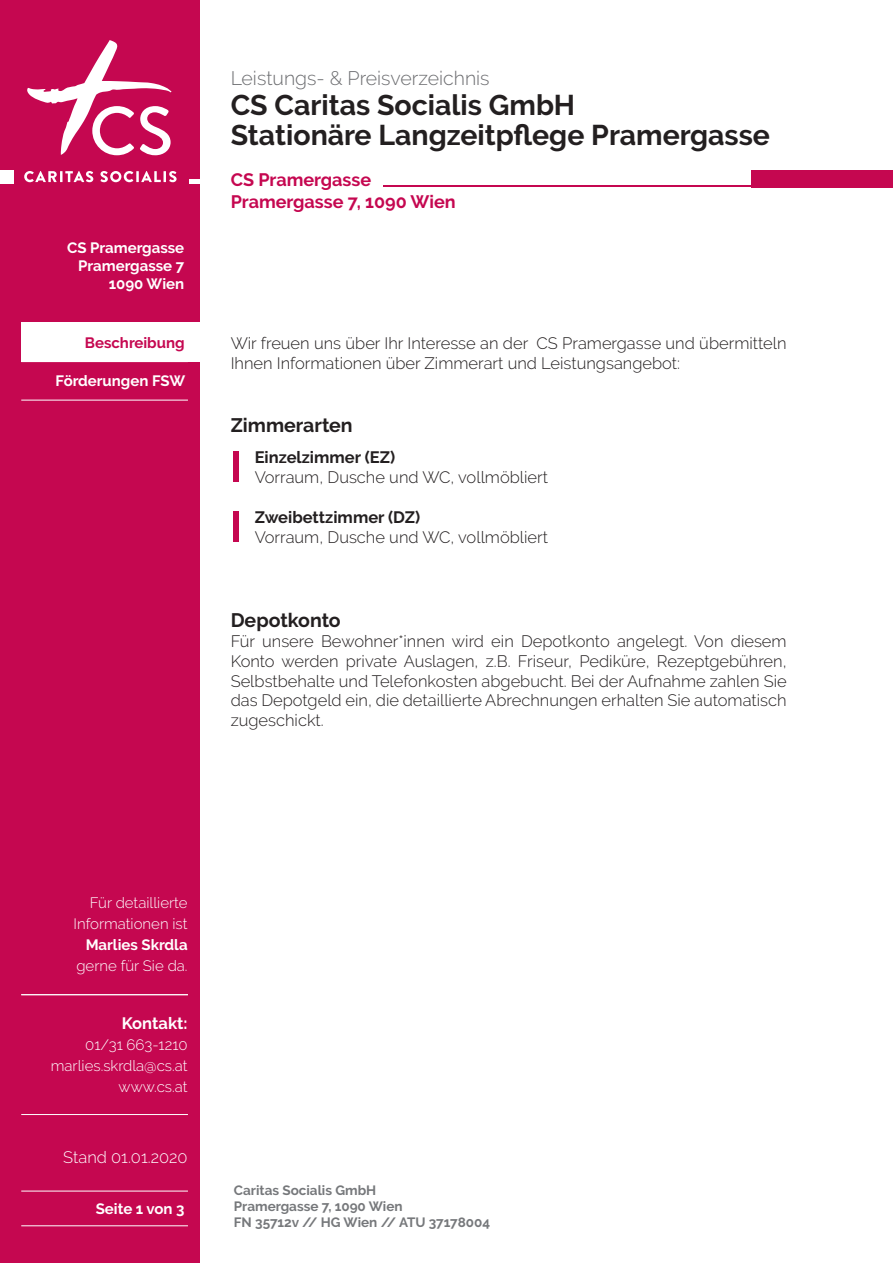
<style>
.page{position:relative;width:893px;height:1263px;background:#fff}
.page>*{position:absolute;margin:0;border:0;box-sizing:border-box;transform-origin:0 0}
.t1{font:700 28.5px/30px "Raleway";color:#231f20}
.t2{font:300 19.5px "Raleway";color:#6c6d70}
.t3{font:700 19.5px "Raleway";color:#231f20}
.t4{font:700 18px/22.5px "Raleway";color:#c50750}
.t5{font:300 16.5px/19.8px "Raleway";color:#231f20}
.t6{font:700 16.5px "Raleway";color:#231f20}
.t7{font:300 16.5px "Raleway";color:#fff}
.t8{font:700 16.5px "Raleway";color:#fff}
.t9{font:300 15px/21px "Raleway";color:#fff;text-align:right}
.t10{font:700 15px/18px "Raleway";color:#fff;text-align:right}
.t11{font:700 15px "Raleway";color:#c50750}
.t12{font:700 13.5px/16.2px "Raleway";color:#76787b}
</style>
<div class="page">
<div style="left:0;top:0;width:200px;height:1263px;background:#c50750"></div>
<div style="left:0;top:170px;width:14px;height:13px;background:#fff"></div>
<hr style="left:190px;top:179px;width:10px;height:4px;background:#fff">
<hr style="left:21px;top:1225px;width:167px;height:1px;background:#fff">
<hr style="left:21px;top:1191px;width:167px;height:1px;background:#fff">
<hr style="left:21px;top:1114px;width:167px;height:1px;background:#fff">
<div style="left:751px;top:170px;width:142px;height:18px;background:#c50750"></div>
<hr style="left:21px;top:994px;width:167px;height:1px;background:#fff">
<svg style="left:27px;top:40px;width:145px;height:115px"></svg>
<svg style="left:24px;top:171px;width:69px;height:11px"></svg>
<svg style="left:100px;top:171px;width:77px;height:11px"></svg>
<div style="left:234px;top:452px;width:5px;height:30px;background:#c50750"></div>
<div style="left:234px;top:512px;width:5px;height:30px;background:#c50750"></div>
<hr style="left:383px;top:185px;width:510px;height:2px;background:#c50750">
<div style="left:21px;top:360px;width:168px;height:41px;background:#db6894"></div>
<div style="left:21px;top:362px;width:167px;height:37px;background:#c50750"></div>
<hr style="left:21px;top:400px;width:167px;height:1px;background:#fff">
<div style="left:21px;top:322px;width:180px;height:40px;background:#fff"></div>
<p class="t10" style="left:67px;top:239px;width:119px">CS Pramergasse<br>Pramergasse 7<br>1090 Wien</p>
<p class="t11" style="left:85px;top:334px;width:101px">Beschreibung</p>
<p class="t10" style="left:56px;top:372px;width:131px">Förderungen FSW</p>
<p class="t2" style="left:231px;top:67px;width:260px">Leistungs- &amp; Preisverzeichnis</p>
<h1 class="t1" style="left:231px;top:90px;width:541px">CS Caritas Socialis GmbH<br>Stationäre Langzeitpflege Pramergasse</h1>
<p class="t4" style="left:231px;top:168px;width:226px">CS Pramergasse<br>Pramergasse 7, 1090 Wien</p>
<p class="t5" style="left:231px;top:333px;width:557px">Wir freuen uns über Ihr Interesse an der CS Pramergasse und übermitteln<br>Ihnen Informationen über Zimmerart und Leistungsangebot:</p>
<p class="t3" style="left:231px;top:414px;width:124px">Zimmerarten</p>
<p class="t6" style="left:255px;top:448px;width:142px">Einzelzimmer (EZ)</p>
<p class="t5" style="left:255px;top:467px;width:295px">Vorraum, Dusche und WC, vollmöbliert</p>
<p class="t6" style="left:255px;top:507px;width:167px">Zweibettzimmer (DZ)</p>
<p class="t5" style="left:255px;top:527px;width:295px">Vorraum, Dusche und WC, vollmöbliert</p>
<p class="t3" style="left:231px;top:609px;width:112px">Depotkonto</p>
<p class="t5" style="left:231px;top:631px;width:557px;text-align:justify">Für unsere Bewohner*innen wird ein Depotkonto angelegt. Von diesem Konto werden private Auslagen, z.B. Friseur, Pediküre, Rezeptgebühren, Selbstbehalte und Telefonkosten abgebucht. Bei der Aufnahme zahlen Sie das Depotgeld ein, die detaillierte Abrechnungen erhalten Sie automatisch zugeschickt.</p>
<p class="t9" style="left:74px;top:892px;width:115px">Für detaillierte<br>Informationen ist</p>
<p class="t10" style="left:86px;top:936px;width:103px">Marlies Skrdla</p>
<p class="t9" style="left:76px;top:955px;width:113px">gerne für Sie da.</p>
<p class="t8" style="left:122px;top:1014px;width:67px">Kontakt:</p>
<p class="t9" style="left:51px;top:1034px;width:138px">01/31 663-1210 marlies.skrdla@cs.at www.cs.at</p>
<p class="t7" style="left:63px;top:1147px;width:126px">Stand 01.01.2020</p>
<p class="t10" style="left:96px;top:1200px;width:90px">Seite 1 von 3</p>
<p class="t12" style="left:234px;top:1182px;width:258px">Caritas Socialis GmbH<br>Pramergasse 7, 1090 Wien<br>FN 35712v // HG Wien // ATU 37178004</p>
</div>
